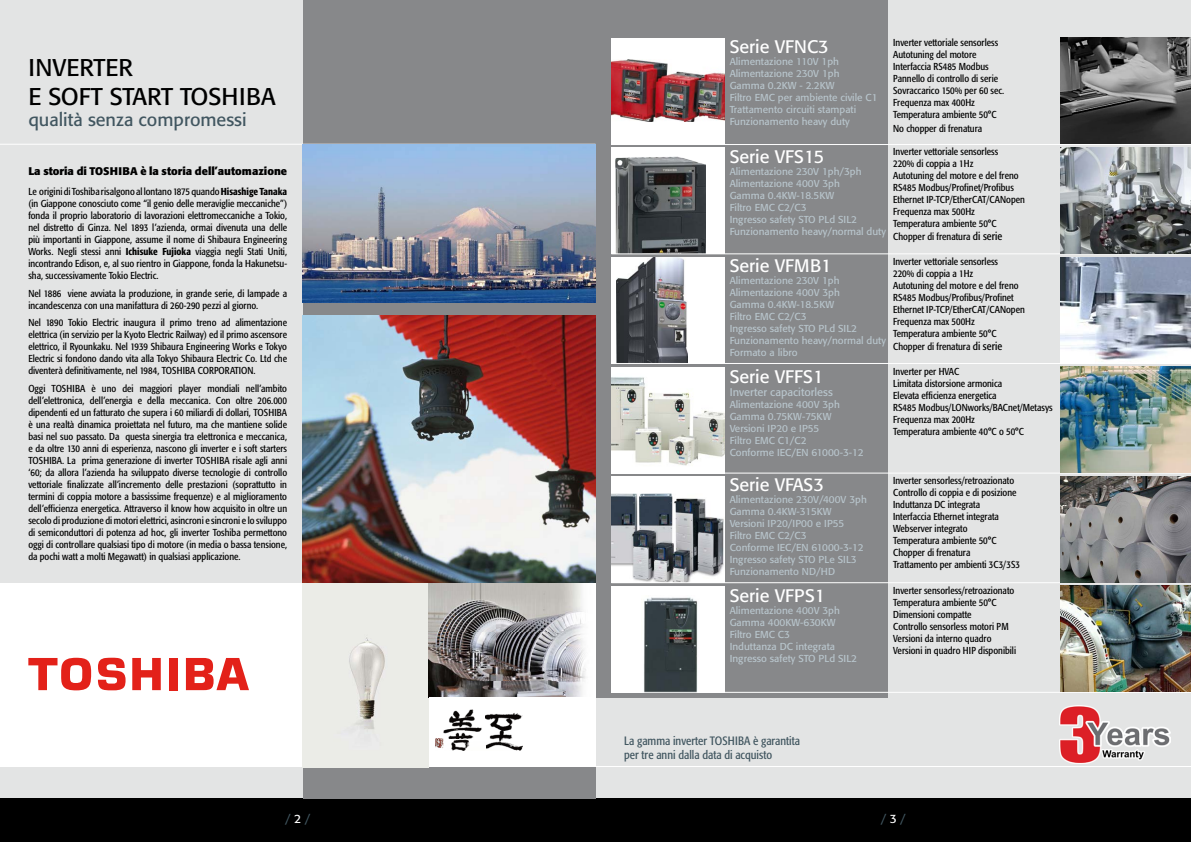
<style>
.page{position:relative;width:1191px;height:842px;background:#fff}
.page>*{position:absolute;margin:0;border:0;box-sizing:border-box;transform-origin:0 0}
.t1{font:24px/28.8px "Formata";color:#000}
.t2{font:18px "Formata";color:#fff}
.t3{font:18px "Formata";color:#415660}
.t4{font:condensed 12px/14.4px "Formata";color:#415660}
.t5{font:12px "Formata";color:#415660}
.t6{font:700 11px "Formata";color:#000}
.t7{font:11px "Formata";color:#b8c5cc}
.t8{font:condensed 10px/12px "Formata";color:#000}
.t9{font:10px/12px "Formata";color:#b8c5cc}
.s1{font-weight:500}
.s2{font-size:11px}
.s3{color:#fff}
</style>
<div class="page">
<div style="left:0;top:0;width:1191px;height:798px;background:#e3e4e4"></div>
<div style="left:0;top:798px;width:1191px;height:44px;background:#000"></div>
<div style="left:595px;top:0;width:293px;height:698px;background:#87888a"></div>
<div style="left:303px;top:0;width:292px;height:798px;background:#87888a"></div>
<hr style="left:0;top:144px;width:595px;height:1px;background:#fff">
<img style="left:303px;top:145px;width:292px;height:157px">
<div style="left:0;top:583px;width:303px;height:184px;background:#fff"></div>
<img style="left:303px;top:316px;width:292px;height:267px">
<svg style="left:28px;top:658px;width:63px;height:32px"></svg>
<svg style="left:98px;top:658px;width:28px;height:32px"></svg>
<svg style="left:132px;top:658px;width:29px;height:32px"></svg>
<div style="left:169px;top:658px;width:9px;height:32px;background:#e32119"></div>
<svg style="left:186px;top:658px;width:63px;height:32px"></svg>
<img style="left:303px;top:583px;width:125px;height:184px">
<img style="left:428px;top:583px;width:167px;height:115px">
<div style="left:428px;top:698px;width:167px;height:69px;background:#fff"></div>
<img style="left:435px;top:709px;width:87px;height:41px">
<div style="left:611px;top:38px;width:113px;height:106px;background:#fff"></div>
<img style="left:611px;top:59px;width:113px;height:63px">
<div style="left:611px;top:148px;width:113px;height:106px;background:#fff"></div>
<img style="left:615px;top:157px;width:91px;height:96px">
<div style="left:611px;top:257px;width:113px;height:107px;background:#fff"></div>
<img style="left:616px;top:257px;width:72px;height:106px">
<div style="left:611px;top:367px;width:113px;height:106px;background:#fff"></div>
<img style="left:611px;top:377px;width:113px;height:89px">
<img style="left:611px;top:478px;width:113px;height:104px">
<div style="left:611px;top:586px;width:113px;height:106px;background:#fff"></div>
<img style="left:644px;top:597px;width:54px;height:95px">
<hr style="left:611px;top:253px;width:580px;height:1px;background:#fff">
<hr style="left:611px;top:363px;width:580px;height:1px;background:#fff">
<hr style="left:611px;top:473px;width:580px;height:1px;background:#fff">
<hr style="left:611px;top:582px;width:580px;height:1px;background:#fff">
<hr style="left:611px;top:692px;width:580px;height:1px;background:#fff">
<img style="left:1060px;top:38px;width:131px;height:106px">
<img style="left:1060px;top:147px;width:131px;height:106px">
<img style="left:1060px;top:257px;width:131px;height:106px">
<img style="left:1060px;top:366px;width:131px;height:107px">
<img style="left:1060px;top:476px;width:131px;height:106px">
<hr style="left:611px;top:144px;width:580px;height:1px;background:#fff">
<img style="left:1060px;top:586px;width:131px;height:106px">
<hr style="left:595px;top:766px;width:596px;height:1px;background:#fff">
<img style="left:1059px;top:706px;width:111px;height:58px">
<h1 class="t1" style="left:28px;top:53px;width:249px">INVERTER<br>E SOFT START TOSHIBA</h1>
<h2 class="t3" style="left:28px;top:109px;width:220px">qualità senza compromessi</h2>
<p class="t6" style="left:28px;top:164px;width:260px">La storia di TOSHIBA è la storia dell’automazione</p>
<p class="t8" style="left:28px;top:186px;width:260px;text-align:justify">Le origini di Toshiba risalgono al lontano 1875 quando <span class="s1">Hisashige Tanaka </span>(in Giappone conosciuto come “il genio delle meraviglie meccaniche”) fonda il proprio laboratorio di lavorazioni elettromeccaniche a Tokio, nel distretto di Ginza. Nel 1893 l’azienda, ormai divenuta una delle più importanti in Giappone, assume il nome di Shibaura Engineering Works. Negli stessi anni <span class="s1">Ichisuke Fujioka</span> viaggia negli Stati Uniti, incontrando Edison, e, al suo rientro in Giappone, fonda la Hakunetsu&shy;sha, successivamente Tokio Electric.</p>
<p class="t8" style="left:28px;top:287px;width:260px">Nel 1886 viene avviata la produzione, in grande serie, di lampade a incandescenza con una manifattura di 260-290 pezzi al giorno.</p>
<p class="t8" style="left:28px;top:317px;width:260px;text-align:justify">Nel 1890 Tokio Electric inaugura il primo treno ad alimentazione elettrica (in servizio per la Kyoto Electric Railway) ed il primo ascensore elettrico, il Ryounkaku. Nel 1939 Shibaura Engineering Works e Tokyo Electric si fondono dando vita alla Tokyo Shibaura Electric Co. Ltd che diventerà definitivamente, nel 1984, TOSHIBA CORPORATION.</p>
<p class="t8" style="left:28px;top:383px;width:260px;text-align:justify">Oggi TOSHIBA è uno dei maggiori player mondiali nell’ambito dell’elettronica, dell’energia e della meccanica. Con oltre 206.000 dipendenti ed un fatturato che supera i 60 miliardi di dollari, TOSHIBA è una realtà dinamica proiettata nel futuro, ma che mantiene solide basi nel suo passato. Da questa sinergia tra elettronica e meccanica, e da oltre 130 anni di esperienza, nascono gli inverter e i soft starters TOSHIBA. La prima generazione di inverter TOSHIBA risale agli anni ‘60; da allora l’azienda ha sviluppato diverse tecnologie di controllo vettoriale finalizzate all’incremento delle prestazioni (soprattutto in termini di coppia motore a bassissime frequenze) e al miglioramento dell’efficienza energetica. Attraverso il know how acquisito in oltre un secolo di produzione di motori elettrici, asincroni e sincroni e lo sviluppo di semiconduttori di potenza ad hoc, gli inverter Toshiba permettono oggi di controllare qualsiasi tipo di motore (in media o bassa tensione, da pochi watt a molti Megawatt) in qualsiasi applicazione.</p>
<p class="t8" style="left:893px;top:37px;width:113px">Inverter vettoriale sensorless<br>Autotuning del motore<br>Interfaccia RS485 Modbus<br>Pannello di controllo di serie<br>Sovraccarico 150% per 60 sec.<br>Frequenza max 400Hz<br>Temperatura ambiente 50°C</p>
<p class="t8" style="left:893px;top:122px;width:90px">No chopper di frenatura</p>
<p class="t8" style="left:893px;top:145px;width:133px">Inverter vettoriale sensorless<br>220% di coppia a 1Hz<br>Autotuning del motore e del freno<br>RS485 Modbus/Profinet/Profibus<br>Ethernet IP-TCP/EtherCAT/CANopen<br>Frequenza max 500Hz<br>Temperatura ambiente 50°C</p>
<p class="t8" style="left:893px;top:230px;width:111px">Chopper di frenatura <span class="s2">di serie</span></p>
<p class="t8" style="left:893px;top:255px;width:133px">Inverter vettoriale sensorless<br>220% di coppia a 1Hz<br>Autotuning del motore e del freno<br>RS485 Modbus/Profibus/Profinet<br>Ethernet IP-TCP/EtherCAT/CANopen<br>Frequenza max 500Hz<br>Temperatura ambiente 50°C</p>
<p class="t8" style="left:893px;top:341px;width:111px">Chopper di frenatura <span class="s2">di serie</span></p>
<p class="t8" style="left:893px;top:365px;width:161px">Inverter per HVAC<br>Limitata distorsione armonica<br>Elevata efficienza energetica<br>RS485 Modbus/LONworks/BACnet/Metasys<br>Frequenza max 200Hz<br>Temperatura ambiente 40°C o 50°C</p>
<p class="t8" style="left:893px;top:475px;width:128px">Inverter sensorless/retroazionato<br>Controllo di coppia e di posizione<br>Induttanza DC integrata<br>Interfaccia Ethernet integrata<br>Webserver integrato<br>Temperatura ambiente 50°C<br>Chopper di frenatura<br>Trattamento per ambienti 3C3/3S3</p>
<p class="t8" style="left:893px;top:584px;width:124px">Inverter sensorless/retroazionato<br>Temperatura ambiente 50°C<br>Dimensioni compatte<br>Controllo sensorless motori PM<br>Versioni da interno quadro<br>Versioni in quadro HIP disponibili</p>
<h2 class="t2" style="left:729px;top:36px;width:100px">Serie VFNC3</h2>
<p class="t9" style="left:729px;top:56px;width:149px">Alimentazione 110V 1ph<br>Alimentazione 230V 1ph<br>Gamma 0.2KW - 2.2KW<br>Filtro EMC per ambiente civile C1<br>Trattamento circuiti stampati<br>Funzionamento heavy duty</p>
<h2 class="t2" style="left:729px;top:146px;width:96px">Serie VFS15</h2>
<p class="t9" style="left:729px;top:165px;width:158px">Alimentazione 230V 1ph/3ph<br>Alimentazione 400V 3ph<br>Gamma 0.4KW-18.5KW<br>Filtro EMC C2/C3<br>Ingresso safety STO PLd SIL2<br>Funzionamento heavy/normal duty</p>
<h2 class="t2" style="left:729px;top:254px;width:104px">Serie VFMB1</h2>
<p class="t9" style="left:729px;top:274px;width:158px">Alimentazione 230V 1ph<br>Alimentazione 400V 3ph<br>Gamma 0.4KW-18.5KW<br>Filtro EMC C2/C3<br>Ingresso safety STO PLd SIL2<br>Funzionamento heavy/normal duty<br>Formato a libro</p>
<h2 class="t2" style="left:729px;top:365px;width:95px">Serie VFFS1</h2>
<p class="t7" style="left:729px;top:385px;width:105px">Inverter capacitorless</p>
<p class="t9" style="left:729px;top:398px;width:135px">Alimentazione 400V 3ph<br>Gamma 0.75KW-75KW<br>Versioni IP20 e IP55<br>Filtro EMC C1/C2<br>Conforme IEC/EN 61000-3-12</p>
<h2 class="t2" style="left:729px;top:474px;width:96px">Serie VFAS3</h2>
<p class="t9" style="left:729px;top:494px;width:139px">Alimentazione 230V/400V 3ph<br>Gamma 0.4KW-315KW<br>Versioni IP20/IP00 e IP55<br>Filtro EMC C2/C3<br>Conforme IEC/EN 61000-3-12<br>Ingresso safety STO PLe SIL3<br>Funzionamento ND/HD</p>
<h2 class="t2" style="left:729px;top:585px;width:97px">Serie VFPS1</h2>
<p class="t9" style="left:729px;top:604px;width:129px">Alimentazione 400V 3ph<br>Gamma 400KW-630KW<br>Filtro EMC C3<br>Induttanza DC integrata<br>Ingresso safety STO PLd SIL2</p>
<p class="t4" style="left:624px;top:734px;width:177px">La gamma inverter TOSHIBA è garantita per tre anni dalla data di acquisto</p>
<p class="t5" style="left:285px;top:812px;width:26px">/ <span class="s3">2</span> /</p>
<p class="t5" style="left:880px;top:812px;width:26px">/ <span class="s3">3</span> /</p>
</div>
